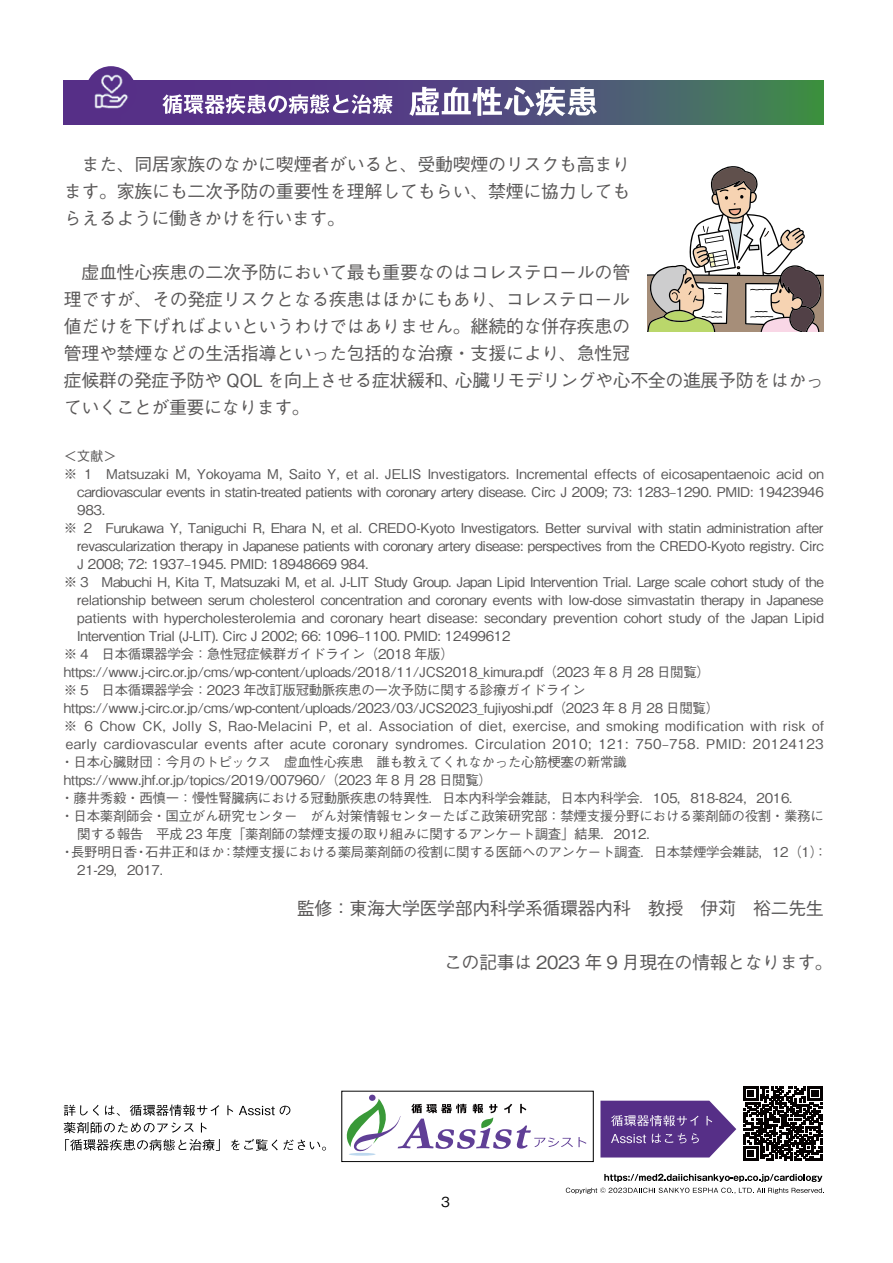
<style>
.page{position:relative;width:893px;height:1263px;background:#fff}
.page>*{position:absolute;margin:0;border:0;box-sizing:border-box;transform-origin:0 0}
.t1{font:500 18px/27px "Gothic BBB Pro";letter-spacing:-.015em;color:#595757;text-align:justify}
.t2{font:500 13.8px "Gothic BBB Pro";color:#000}
.t3{font:500 13.5px "Gothic BBB Pro";letter-spacing:-.025em;color:#595757}
.t4{font:500 13.5px "Gothic BBB Pro";letter-spacing:.005em;color:#595757}
.t5{font:500 13.5px "Gothic BBB Pro";letter-spacing:.025em;color:#595757}
.t6{font:500 13.5px "Gothic BBB Pro";letter-spacing:.03em;color:#595757}
</style>
<div class="page">
<svg style="left:64px;top:80px;width:760px;height:44px;background:#4e5374"></svg>
<div style="left:86px;top:66px;width:50px;height:50px;background:#562f87;border-radius:50%"></div>
<img style="left:94px;top:74px;width:34px;height:35px">
<svg style="left:162px;top:94px;width:231px;height:20px"></svg>
<svg style="left:409px;top:87px;width:188px;height:29px"></svg>
<svg style="left:600px;top:1101px;width:136px;height:56px;background:#72519a"></svg>
<div style="left:341px;top:1091px;width:253px;height:71px;border:1px solid #000"></div>
<svg style="left:566px;top:1188px;width:258px;height:6px"></svg>
<div style="left:369px;top:1095px;width:7px;height:6px;background:#603f96;border-radius:50%"></div>
<hr style="left:349px;top:1153px;width:26px;height:3px;background:#bdd8ee;border-radius:50%">
<svg style="left:341px;top:1098px;width:245px;height:53px"></svg>
<svg style="left:604px;top:1174px;width:218px;height:8px"></svg>
<svg style="left:64px;top:1105px;width:35px;height:11px"></svg>
<svg style="left:105px;top:1105px;width:15px;height:11px"></svg>
<svg style="left:130px;top:1104px;width:89px;height:12px"></svg>
<svg style="left:227px;top:1105px;width:6px;height:10px"></svg>
<svg style="left:239px;top:1106px;width:51px;height:9px"></svg>
<svg style="left:64px;top:1122px;width:130px;height:11px"></svg>
<svg style="left:201px;top:1123px;width:6px;height:9px"></svg>
<svg style="left:65px;top:1139px;width:155px;height:12px"></svg>
<svg style="left:231px;top:1139px;width:95px;height:12px"></svg>
<svg style="left:743px;top:1086px;width:79px;height:75px"></svg>
<svg style="left:647px;top:166px;width:177px;height:166px"></svg>
<h1 class="t1" style="left:64px;top:148px;width:568px">　また、同居家族のなかに喫煙者がいると、受動喫煙のリスクも高まります。家族にも二次予防の重要性を理解してもらい、禁煙に協力してもらえるように働きかけを行います。</h1>
<h1 class="t1" style="left:64px;top:256px;width:568px">　虚血性心疾患の二次予防において最も重要なのはコレステロールの管</h1>
<h1 class="t1" style="left:64px;top:283px;width:568px">理ですが、その発症リスクとなる疾患はほかにもあり、コレステロール</h1>
<h1 class="t1" style="left:64px;top:310px;width:568px">値だけを下げればよいというわけではありません。継続的な併存疾患の</h1>
<h1 class="t1" style="left:64px;top:337px;width:568px">管理や禁煙などの生活指導といった包括的な治療・支援により、急性冠</h1>
<h1 class="t1" style="left:455px;top:364px;width:370px">心臓リモデリングや心不全の進展予防をはかっ</h1>
<h1 class="t1" style="left:64px;top:364px;width:398px">症候群の発症予防や QOL を向上させる症状緩和、ていくことが重要になります。</h1>
<p class="t3" style="left:64px;top:445px;width:54px">＜文献&lt;</p>
<p class="t3" style="left:64px;top:463px;width:15px">※</p>
<p class="t4" style="left:84px;top:463px;width:87px">1　Matsuzaki</p>
<p class="t3" style="left:289px;top:463px;width:34px">Saito</p>
<p class="t3" style="left:385px;top:463px;width:38px">JELIS</p>
<p class="t3" style="left:175px;top:463px;width:17px">M,</p>
<p class="t4" style="left:197px;top:463px;width:66px">Yokoyama</p>
<p class="t3" style="left:267px;top:463px;width:17px">M,</p>
<p class="t3" style="left:327px;top:463px;width:14px">Y,</p>
<p class="t3" style="left:364px;top:463px;width:16px">al.</p>
<p class="t3" style="left:346px;top:463px;width:13px">et</p>
<p class="t4" style="left:428px;top:463px;width:84px">Investigators.</p>
<p class="t4" style="left:594px;top:463px;width:44px">effects</p>
<p class="t3" style="left:643px;top:463px;width:13px">of</p>
<p class="t4" style="left:516px;top:463px;width:74px">Incremental</p>
<p class="t4" style="left:661px;top:463px;width:111px">eicosapentaenoic</p>
<p class="t3" style="left:776px;top:463px;width:28px">acid</p>
<p class="t3" style="left:809px;top:463px;width:17px">on</p>
<p class="t3" style="left:77px;top:481px;width:748px">cardiovascular events in statin-treated patients with coronary artery disease. Circ J 2009; 73: 1283–1290. PMID: 19423946</p>
<p class="t3" style="left:77px;top:499px;width:29px">983.</p>
<p class="t3" style="left:84px;top:517px;width:741px">2　Furukawa Y, Taniguchi R, Ehara N, et al. CREDO-Kyoto Investigators. Better survival with statin administration after</p>
<p class="t3" style="left:64px;top:517px;width:15px">※</p>
<p class="t3" style="left:77px;top:535px;width:748px">revascularization therapy in Japanese patients with coronary artery disease: perspectives from the CREDO-Kyoto registry. Circ</p>
<p class="t3" style="left:77px;top:553px;width:293px">J 2008; 72: 1937–1945. PMID: 18948669 984.</p>
<p class="t3" style="left:64px;top:571px;width:762px">※ 3　Mabuchi H, Kita T, Matsuzaki M, et al -J. LIT Study Group. Japan Lipid Intervention Trial. Large scale cohort study of the</p>
<p class="t3" style="left:77px;top:589px;width:748px">relationship between serum cholesterol concentration and coronary events with low-dose simvastatin therapy in Japanese</p>
<p class="t3" style="left:794px;top:607px;width:31px">Lipid</p>
<p class="t3" style="left:708px;top:607px;width:13px">of</p>
<p class="t4" style="left:77px;top:607px;width:51px">patients</p>
<p class="t3" style="left:77px;top:625px;width:435px">Intervention Trial -J( LIT .) Circ J 2002; 66: 1096–1100. PMID: 12499612</p>
<p class="t3" style="left:64px;top:643px;width:392px">※ 4　日本循環器学会：急性冠症候群ガイドライン（2018 年版(</p>
<p class="t3" style="left:64px;top:661px;width:648px">https://www -j. circ.or j p. /cms/wp-content/uploads/2018/11/JCS2018_kimura.pdf（2023 年 8 月 28 日閲覧(</p>
<p class="t3" style="left:64px;top:679px;width:523px">※ 5　日本循環器学会：2023 年改訂版冠動脈疾患の一次予防に関する診療ガイドライン</p>
<p class="t3" style="left:64px;top:697px;width:657px">https://www -j. circ.or j p. /cms/wp-content/uploads/2023/03/JCS2023_fujiyoshi.pdf（2023 年 8 月 28 日閲覧(</p>
<p class="t3" style="left:133px;top:607px;width:27px">with</p>
<p class="t4" style="left:164px;top:607px;width:133px">hypercholesterolemia</p>
<p class="t3" style="left:302px;top:607px;width:24px">and</p>
<p class="t3" style="left:390px;top:607px;width:33px">heart</p>
<p class="t4" style="left:427px;top:607px;width:52px">disease:</p>
<p class="t4" style="left:484px;top:607px;width:65px">secondary</p>
<p class="t4" style="left:553px;top:607px;width:66px">prevention</p>
<p class="t3" style="left:624px;top:607px;width:40px">cohort</p>
<p class="t3" style="left:669px;top:607px;width:34px">study</p>
<p class="t3" style="left:726px;top:607px;width:21px">the</p>
<p class="t3" style="left:751px;top:607px;width:38px">Japan</p>
<p class="t4" style="left:330px;top:607px;width:55px">coronary</p>
<p class="t3" style="left:64px;top:715px;width:15px">※</p>
<p class="t3" style="left:84px;top:715px;width:10px">6</p>
<p class="t3" style="left:99px;top:715px;width:38px">Chow</p>
<p class="t3" style="left:142px;top:715px;width:25px">CK,</p>
<p class="t3" style="left:208px;top:715px;width:15px">S,</p>
<p class="t3" style="left:173px;top:715px;width:31px">Jolly</p>
<p class="t5" style="left:228px;top:715px;width:86px">Rao-Melacini</p>
<p class="t3" style="left:460px;top:715px;width:14px">of</p>
<p class="t5" style="left:665px;top:715px;width:80px">modification</p>
<p class="t3" style="left:812px;top:715px;width:14px">of</p>
<p class="t3" style="left:319px;top:715px;width:15px">P,</p>
<p class="t3" style="left:357px;top:715px;width:17px">al.</p>
<p class="t5" style="left:379px;top:715px;width:76px">Association</p>
<p class="t3" style="left:479px;top:715px;width:29px">diet,</p>
<p class="t5" style="left:513px;top:715px;width:59px">exercise,</p>
<p class="t3" style="left:577px;top:715px;width:25px">and</p>
<p class="t5" style="left:606px;top:715px;width:54px">smoking</p>
<p class="t3" style="left:750px;top:715px;width:28px">with</p>
<p class="t3" style="left:783px;top:715px;width:24px">risk</p>
<p class="t3" style="left:338px;top:715px;width:14px">et</p>
<p class="t3" style="left:254px;top:733px;width:31px">after</p>
<p class="t6" style="left:475px;top:733px;width:72px">Circulation</p>
<p class="t3" style="left:552px;top:733px;width:41px">2010;</p>
<p class="t3" style="left:598px;top:733px;width:32px">121:</p>
<p class="t3" style="left:635px;top:733px;width:66px">750–758.</p>
<p class="t6" style="left:753px;top:733px;width:72px">20124123</p>
<p class="t3" style="left:66px;top:733px;width:33px">early</p>
<p class="t3" style="left:60px;top:751px;width:568px">・日本心臓財団：今月のトピックス　虚血性心疾患　誰も教えてくれなかった心筋梗塞の新常識</p>
<p class="t3" style="left:64px;top:769px;width:430px">https://www.jhf.or j p. /topics/2019/007960/（2023 年 8 月 28 日閲覧(</p>
<p class="t3" style="left:60px;top:787px;width:744px">・藤井秀毅・西慎一：慢性腎臓病における冠動脈疾患の特異性．日本内科学会雑誌，日本内科学会．105，818-824，2016．</p>
<p class="t3" style="left:60px;top:805px;width:765px">・日本薬剤師会・国立がん研究センター　がん対策情報センターたばこ政策研究部：禁煙支援分野における薬剤師の役割・業務に</p>
<p class="t3" style="left:77px;top:823px;width:584px">関する報告　平成 23 年度「薬剤師の禁煙支援の取り組みに関するアンケート調査」結果．2012．</p>
<p class="t3" style="left:232px;top:841px;width:596px">禁煙支援における薬局薬剤師の役割に関する医師へのアンケート調査．日本禁煙学会雑誌，12) 1 ：(</p>
<p class="t6" style="left:104px;top:733px;width:96px">cardiovascular</p>
<p class="t6" style="left:395px;top:733px;width:74px">syndromes.</p>
<p class="t3" style="left:706px;top:733px;width:41px">PMID:</p>
<p class="t3" style="left:205px;top:733px;width:44px">events</p>
<p class="t3" style="left:290px;top:733px;width:37px">acute</p>
<p class="t6" style="left:333px;top:733px;width:57px">coronary</p>
<p class="t3" style="left:145px;top:841px;width:81px">石井正和ほか</p>
<p class="t3" style="left:71px;top:841px;width:68px">長野明日香</p>
<p class="t3" style="left:222px;top:841px;width:15px">：</p>
<p class="t3" style="left:60px;top:841px;width:15px">・</p>
<p class="t3" style="left:134px;top:841px;width:15px">・</p>
<p class="t3" style="left:77px;top:859px;width:97px">21-29，2017．</p>
<h1 class="t1" style="left:297px;top:892px;width:528px">監修：東海大学医学部内科学系循環器内科　教授　伊苅　裕二先生</h1>
<h1 class="t1" style="left:444px;top:946px;width:390px">この記事は 2023 年 9 月現在の情報となります。</h1>
<p class="t2" style="left:441px;top:1190px;width:10px">3</p>
</div>
